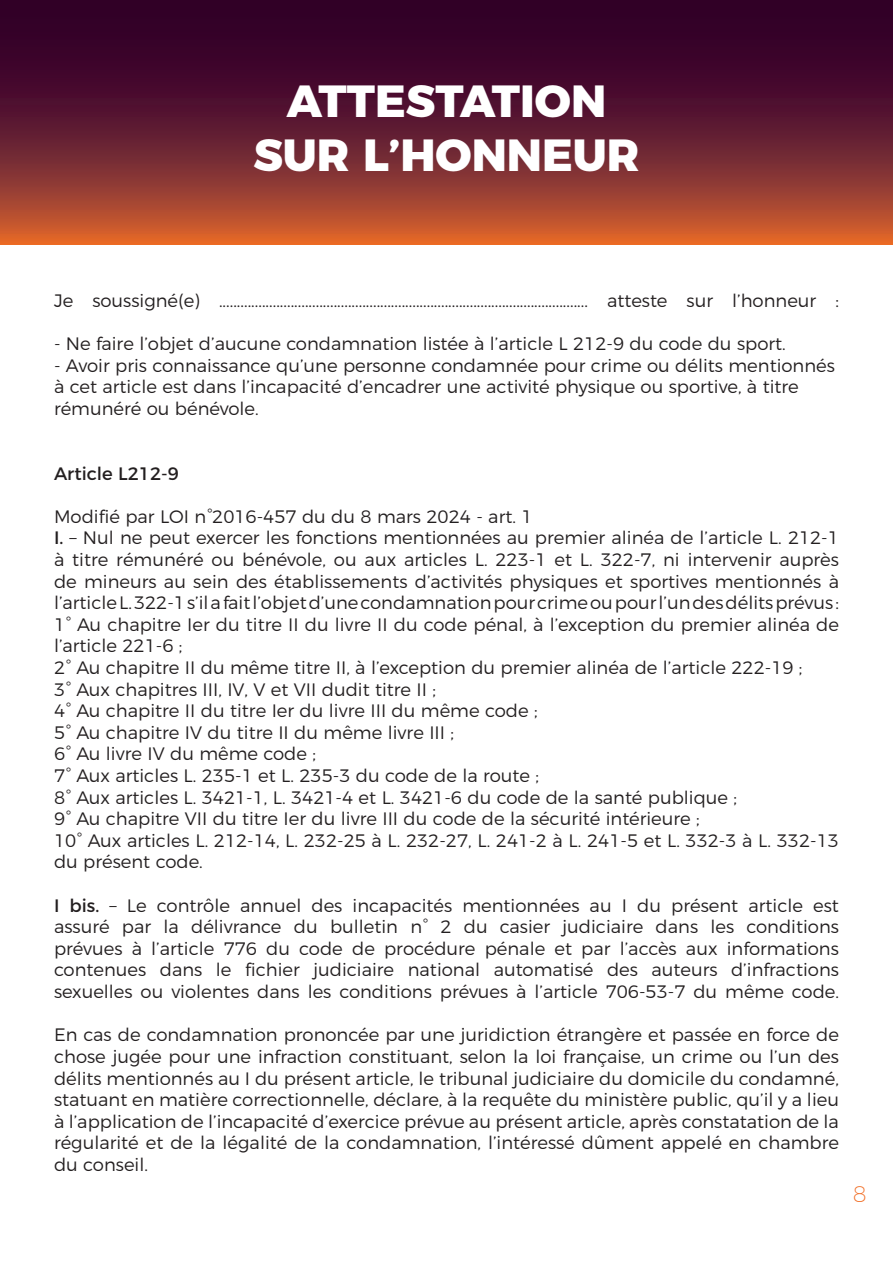
<style>
.page{position:relative;width:893px;height:1263px;background:#fff}
.page>*{position:absolute;margin:0;border:0;box-sizing:border-box;transform-origin:0 0}
.t1{font:800 45px/54px "Montserrat";color:#fff;text-align:center}
.t2{font:200 22.5px "Montserrat";color:#f16c22}
.t3{font:300 18px/21.6px "Montserrat";color:#231f20}
.t4{font:18px "Montserrat";color:#231f20}
.s1{font-weight:400}
</style>
<div class="page">
<svg style="left:0;top:0;width:893px;height:244px;background:#69212e"></svg>
<h1 class="t1" style="left:253px;top:70px;width:387px">ATTESTATION<br>SUR L’HONNEUR</h1>
<p class="t3" style="left:54px;top:288px;width:786px">Je soussigné(e) ....................................................................................................... atteste sur l’honneur :</p>
<p class="t3" style="left:54px;top:331px;width:733px">- Ne faire l’objet d’aucune condamnation listée à l’article L 212-9 du code du sport.</p>
<p class="t3" style="left:54px;top:353px;width:782px">- Avoir pris connaissance qu’une personne condamnée pour crime ou délits mentionnés à cet article est dans l’incapacité d’encadrer une activité physique ou sportive, à titre rémunéré ou bénévole.</p>
<p class="t4" style="left:54px;top:459px;width:126px">Article L212-9</p>
<p class="t3" style="left:54px;top:504px;width:787px">Modifié par LOI n°2016-457 du du 8 mars 2024 - art. 1<br><span class="s1">I.</span> – Nul ne peut exercer les fonctions mentionnées au premier alinéa de l’article L. 212-1 à titre rémunéré ou bénévole, ou aux articles L. 223-1 et L. 322-7, ni intervenir auprès de mineurs au sein des établissements d’activités physiques et sportives mentionnés à l’article L. 322-1 s’il a fait l’objet d’une condamnation pour crime ou pour l’un des délits prévus :<br>1° Au chapitre Ier du titre II du livre II du code pénal, à l’exception du premier alinéa de l’article 221-6 ;<br>2° Au chapitre II du même titre II, à l’exception du premier alinéa de l’article 222-19 ;<br>3° Aux chapitres III, IV, V et VII dudit titre II ;<br>4° Au chapitre II du titre Ier du livre III du même code ;<br>5° Au chapitre IV du titre II du même livre III ;<br>6° Au livre IV du même code ;<br>7° Aux articles L. 235-1 et L. 235-3 du code de la route ;<br>8° Aux articles L. 3421-1, L. 3421-4 et L. 3421-6 du code de la santé publique ;<br>9° Au chapitre VII du titre Ier du livre III du code de la sécurité intérieure ;<br>10° Aux articles L. 212-14, L. 232-25 à L. 232-27, L. 241-2 à L. 241-5 et L. 332-3 à L. 332-13 du présent code.</p>
<p class="t3" style="left:54px;top:893px;width:786px;text-align:justify"><span class="s1">I bis.</span> – Le contrôle annuel des incapacités mentionnées au I du présent article est assuré par la délivrance du bulletin n° 2 du casier judiciaire dans les conditions prévues à l’article 776 du code de procédure pénale et par l’accès aux informations contenues dans le fichier judiciaire national automatisé des auteurs d’infractions sexuelles ou violentes dans les conditions prévues à l’article 706-53-7 du même code.</p>
<p class="t3" style="left:54px;top:1022px;width:786px;text-align:justify">En cas de condamnation prononcée par une juridiction étrangère et passée en force de chose jugée pour une infraction constituant, selon la loi française, un crime ou l’un des délits mentionnés au I du présent article, le tribunal judiciaire du domicile du condamné, statuant en matière correctionnelle, déclare, à la requête du ministère public, qu’il y a lieu à l’application de l’incapacité d’exercice prévue au présent article, après constatation de la régularité et de la légalité de la condamnation, l’intéressé dûment appelé en chambre du conseil.</p>
<p class="t2" style="left:853px;top:1177px;width:15px">8</p>
</div>
